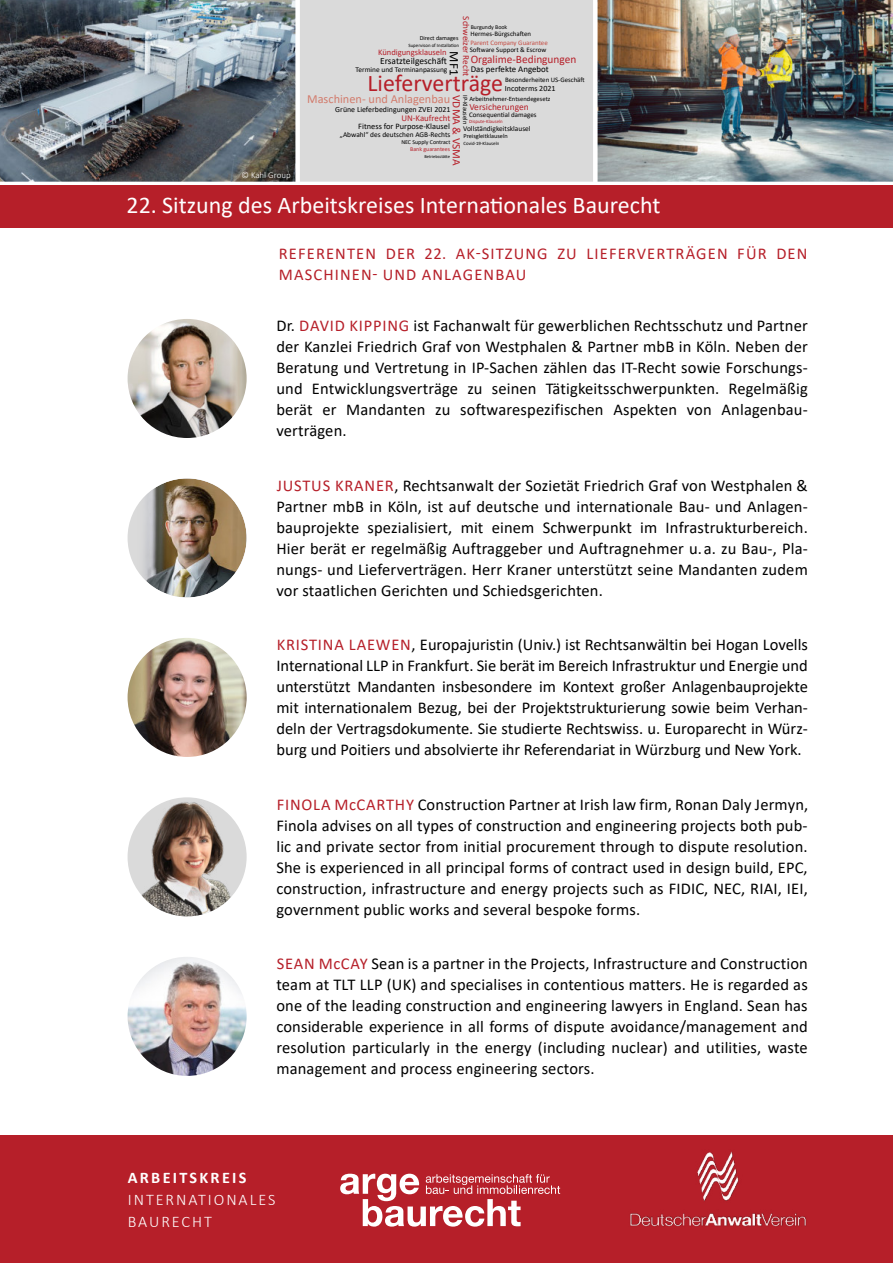
<style>
.page{position:relative;width:893px;height:1263px;background:#fff}
.page>*{position:absolute;margin:0;border:0;box-sizing:border-box;transform-origin:0 0}
.t1{font:24px "Calibri";color:#fff}
.t2{font:24px "Calibri";color:#b61f29}
.t3{font:16.5px/21px "Calibri";letter-spacing:.01em;color:#000;text-align:justify}
.t4{font:16.5px/21px "Calibri";letter-spacing:.07em;color:#b61f29}
.t5{font:300 16.2px/21.6px "Calibri";letter-spacing:.12em;color:#fff}
.t6{font:700 16.2px "Calibri";letter-spacing:.14em;color:#fff}
.t7{font:13.05px "Calibri";color:#000}
.t8{font:12.3px "Calibri";color:#d27c6d}
.t9{font:11.4px "Calibri";color:#b61f29}
.t10{font:9.45px "Calibri";color:#000}
.t11{font:9.45px "Calibri";color:#b61f29}
.t12{font:9.15px "Calibri";color:#b61f29}
.t13{font:300 9px "Calibri";color:#fff}
.t14{font:8.85px "Calibri";color:#000}
.t15{font:8.85px "Calibri";color:#b61f29}
.t16{font:8.55px "Calibri";color:#b61f29}
.t17{font:8.4px "Calibri";color:#000}
.t18{font:7.95px "Calibri";color:#000}
.t19{font:7.35px "Calibri";color:#000}
.t20{font:7.05px "Calibri";color:#000}
.t21{font:6.9px "Calibri";color:#000}
.t22{font:6.9px "Calibri";color:#c44e45}
.t23{font:6.6px "Calibri";color:#000}
.t24{font:6.3px "Calibri";color:#000}
.t25{font:6.15px "Calibri";color:#000}
.t26{font:5.85px "Calibri";color:#000}
.t27{font:5.85px "Calibri";color:#b61f29}
.t28{font:4.95px "Calibri";color:#000}
.t29{font:4.95px "Calibri";color:#b61f29}
.t30{font:4.5px "Calibri";color:#000}
.s1{color:#b61f29}
</style>
<div class="page">
<img style="left:0;top:0;width:295px;height:182px">
<img style="left:598px;top:0;width:295px;height:182px">
<div style="left:298px;top:0;width:297px;height:183px;background:#dadada"></div>
<div style="left:295px;top:0;width:5px;height:183px;background:#fff"></div>
<div style="left:593px;top:0;width:5px;height:183px;background:#fff"></div>
<div style="left:0;top:1135px;width:893px;height:128px;background:#b61f29"></div>
<hr style="left:0;top:182px;width:893px;height:4px;background:#fff">
<img style="left:128px;top:797px;width:119px;height:119px;border-radius:60px">
<img style="left:128px;top:638px;width:119px;height:119px;border-radius:60px">
<img style="left:630px;top:1151px;width:177px;height:76px">
<svg style="left:340px;top:1174px;width:220px;height:52px"></svg>
<img style="left:128px;top:319px;width:119px;height:119px;border-radius:60px">
<div style="left:128px;top:478px;width:119px;height:119px;background:#dadada;border-radius:50%"></div>
<img style="left:138px;top:478px;width:109px;height:119px">
<img style="left:128px;top:957px;width:119px;height:119px;border-radius:60px">
<div style="left:0;top:185px;width:893px;height:43px;background:#b61f29"></div>
<p class="t13" style="left:241px;top:169px;width:51px">© Kahl Group</p>
<p class="t12" style="left:472px;top:16px;width:62px;rotate:90deg">Schweizer Recht</p>
<p class="t26" style="left:471px;top:23px;width:38px">Burgundy Book</p>
<p class="t21" style="left:470px;top:29px;width:62px">Hermes-Bürgschaten</p>
<p class="t25" style="left:420px;top:34px;width:40px">Direct damages</p>
<p class="t22" style="left:470px;top:38px;width:79px">Parent Company Guarantee</p>
<p class="t28" style="left:408px;top:42px;width:52px">Supervison of Installaion</p>
<p class="t21" style="left:470px;top:45px;width:78px">Sotware Support &amp; Escrow</p>
<p class="t16" style="left:378px;top:47px;width:70px">Kündigungsklauseln</p>
<p class="t7" style="left:463px;top:51px;width:25px;rotate:90deg">MF1</p>
<p class="t9" style="left:471px;top:51px;width:107px">Orgalime-Bedingungen</p>
<p class="t10" style="left:380px;top:55px;width:68px">Ersatzteilgeschät</p>
<p class="t14" style="left:471px;top:63px;width:80px">Das perfekte Angebot</p>
<p class="t19" style="left:355px;top:65px;width:93px">Termine und Terminanpassung</p>
<h1 class="t2" style="left:367px;top:67px;width:137px">Lieferverträge</h1>
<p class="t8" style="left:307px;top:90px;width:145px">Maschinen- und Anlagenbau</p>
<p class="t9" style="left:463px;top:95px;width:72px;rotate:90deg">VDMA &amp; VSMA</p>
<p class="t21" style="left:505px;top:74px;width:81px">Besonderheiten US-Geschät</p>
<p class="t18" style="left:505px;top:83px;width:52px">Incoterms 2021</p>
<p class="t23" style="left:470px;top:95px;width:31px;rotate:90deg">IP-Klauseln</p>
<p class="t23" style="left:469px;top:94px;width:83px">Arbeitnehmer-Entsendegesetz</p>
<p class="t18" style="left:335px;top:104px;width:117px">Grüne Lieferbedingungen ZVEI 2021</p>
<p class="t11" style="left:469px;top:100px;width:61px">Versicherungen</p>
<p class="t20" style="left:469px;top:110px;width:69px">Consequenial damages</p>
<p class="t15" style="left:401px;top:112px;width:50px">UN-Kaufrecht</p>
<p class="t29" style="left:469px;top:118px;width:35px">Dispute-Klauseln</p>
<p class="t17" style="left:358px;top:121px;width:93px">Fitness for Purpose-Klausel</p>
<p class="t19" style="left:463px;top:124px;width:69px">Vollständigkeitsklausel</p>
<p class="t19" style="left:340px;top:129px;width:112px">„Abwahl“ des deutschen AGB-Rechts</p>
<p class="t24" style="left:463px;top:132px;width:46px">Preisgleitklauseln</p>
<p class="t26" style="left:401px;top:138px;width:51px">NEC Supply Contract</p>
<p class="t28" style="left:463px;top:140px;width:37px">Covid-19-Klauseln</p>
<p class="t27" style="left:410px;top:145px;width:41px">Bank guarantees</p>
<p class="t30" style="left:424px;top:153px;width:27px">Betriebsstäte</p>
<h1 class="t1" style="left:126px;top:189px;width:535px">22. Sitzung des Arbeitskreises Internaionales Baurecht</h1>
<p class="t4" style="left:279px;top:243px;width:530px">REFERENTEN DER 22. AK-SITZUNG ZU LIEFERVERTRÄGEN FÜR DEN<br>MASCHINEN- UND ANLAGENBAU</p>
<p class="t3" style="left:276px;top:315px;width:533px">Dr. <span class="s1">DAVID KIPPING</span> ist Fachanwalt für gewerblichen Rechtsschutz und Partner der Kanzlei Friedrich Graf von Westphalen &amp; Partner mbB in Köln. Neben der Beratung und Vertretung in IP-Sachen zählen das IT-Recht sowie Forschungs&shy;und Entwicklungsverträge zu seinen Tätigkeitsschwerpunkten. Regelmäßig berät er Mandanten zu softwarespezifischen Aspekten von Anlagenbau&shy;verträgen.</p>
<p class="t3" style="left:276px;top:474px;width:533px"><span class="s1">JUSTUS KRANER</span>, Rechtsanwalt der Sozietät Friedrich Graf von Westphalen &amp; Partner mbB in Köln, ist auf deutsche und internationale Bau- und Anlagen&shy;bauprojekte spezialisiert, mit einem Schwerpunkt im Infrastrukturbereich.<br>Hier berät er regelmäßig Auftraggeber und Auftragnehmer u. a. zu Bau-, Pla&shy;nungs- und Lieferverträgen. Herr Kraner unterstützt seine Mandanten zudem vor staatlichen Gerichten und Schiedsgerichten.</p>
<p class="t3" style="left:276px;top:634px;width:533px"><span class="s1">KRISTINA LAEWEN</span>, Europajuristin (Univ.) ist Rechtsanwältin bei Hogan Lovells International LLP in Frankfurt. Sie berät im Bereich Infrastruktur und Energie und unterstützt Mandanten insbesondere im Kontext großer Anlagenbauprojekte mit internationalem Bezug, bei der Projektstrukturierung sowie beim Verhan&shy;deln der Vertragsdokumente. Sie studierte Rechtswiss. u. Europarecht in Würz&shy;burg und Poitiers und absolvierte ihr Referendariat in Würzburg und New York.</p>
<p class="t3" style="left:276px;top:793px;width:533px"><span class="s1">FINOLA McCARTHY</span> Construction Partner at Irish law firm, Ronan Daly Jermyn, Finola advises on all types of construction and engineering projects both pub&shy;lic and private sector from initial procurement through to dispute resolution.<br>She is experienced in all principal forms of contract used in design build, EPC, construction, infrastructure and energy projects such as FIDIC, NEC, RIAI, IEI, government public works and several bespoke forms.</p>
<p class="t3" style="left:276px;top:953px;width:533px"><span class="s1">SEAN McCAY</span> Sean is a partner in the Projects, Infrastructure and Construction team at TLT LLP (UK) and specialises in contentious matters. He is regarded as one of the leading construction and engineering lawyers in England. Sean has considerable experience in all forms of dispute avoidance/management and resolution particularly in the energy (including nuclear) and utilities, waste management and process engineering sectors.</p>
<p class="t6" style="left:128px;top:1166px;width:120px">ARBEITSKREIS</p>
<p class="t5" style="left:128px;top:1189px;width:149px">INTERNATIONALES<br>BAURECHT</p>
</div>
